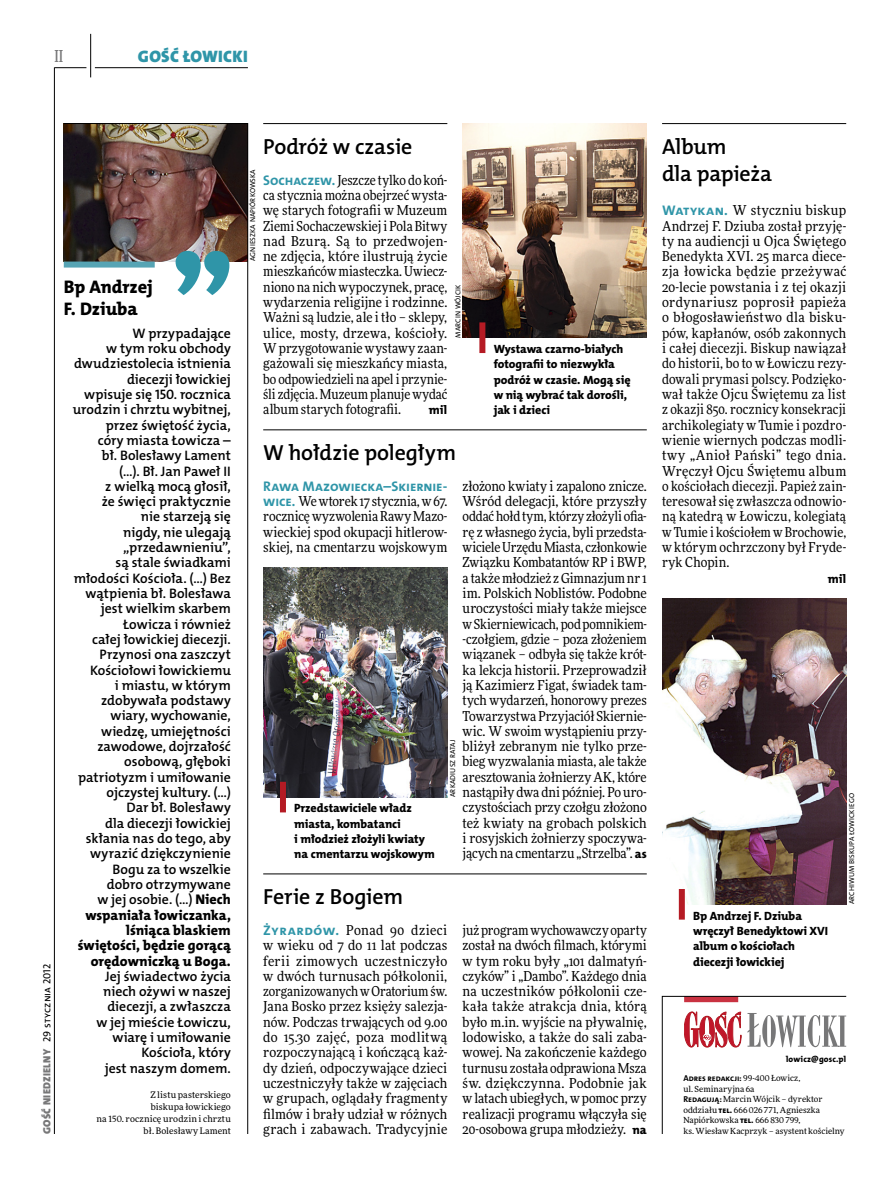
<style>
.page{position:relative;width:893px;height:1191px;background:#fff}
.page>*{position:absolute;margin:0;border:0;box-sizing:border-box;transform-origin:0 0}
.t1{font:21.9px/26.7px "The Mix HP6 Se Bld";letter-spacing:-.01em;color:#000}
.t2{font:18.3px/21.6px "The Mix HP8 Ex Bld";letter-spacing:-.005em;color:#000}
.t3{font:16.65px "The Mix HP9 Blk";letter-spacing:.02em;color:#2f95a8}
.t4{font:500 16.5px "Freeday Narrow";color:#777778;scale:.9 1}
.t5{font:14.1px/15.3px "The Mix HP8 Ex Bld";color:#000;text-align:right}
.t6{font:13.95px "The Mix HP7 Bld";letter-spacing:-.005em;color:#2f95a8}
.t7{font:13.8px/15.3px "The Mix HP6 Se Bld";color:#000;text-align:right}
.t8{font:13.65px/15.3px "Freeday Narrow News";color:#000;text-align:justify}
.t9{font:12.3px "The Mix HP8 Ex Bld";letter-spacing:.015em;color:#000}
.t10{font:12px/15.3px "The Mix HP8 Ex Bld";letter-spacing:-.005em;color:#000}
.t11{font:10.5px "The Mix HP9 Blk";letter-spacing:.025em;color:#777778}
.t12{font:9px/12px "Freeday News";letter-spacing:.015em;color:#000;text-align:right}
.t13{font:8.55px "The Mix HP7 Bld";letter-spacing:-.005em;color:#000}
.t14{font:8.55px "The Mix HP8 Ex Bld";letter-spacing:.015em;color:#000}
.t15{font:8.4px/10.5px "Freeday News";letter-spacing:.005em;color:#000}
.t16{font:7.2px "The Mix HP5 Plain";letter-spacing:.015em;color:#000}
.s1{font-family:"The Mix HP5 Plain";color:#000}
.s2{font-family:"The Mix HP8 Ex Bld";font-size:14.1px}
.s3{font-family:"The Mix HP7 Bld";font-size:13.95px;color:#2f95a8}
.s4{font-family:"The Mix HP8 Ex Bld";font-size:12.3px}
.s5{font-family:"Freeday News";font-size:8.4px}
.s6{font-family:"The Mix HP7 Bld";font-size:8.55px}
.s7{font-family:"The Mix HP8 Ex Bld";font-size:8.55px}
</style>
<div class="page">
<hr style="left:54px;top:67px;width:1px;height:1067px;background:#000">
<hr style="left:90px;top:34px;width:1px;height:43px;background:#000">
<hr style="left:54px;top:67px;width:32px;height:1px;background:#000">
<hr style="left:95px;top:67px;width:153px;height:1px;background:#000">
<svg style="left:64px;top:123px;width:184px;height:1011px"></svg>
<div style="left:64px;top:261px;width:91px;height:6px;background:#56a4b4"></div>
<svg style="left:176px;top:251px;width:53px;height:44px"></svg>
<svg style="left:662px;top:996px;width:185px;height:138px"></svg>
<hr style="left:263px;top:123px;width:184px;height:1px;background:#000">
<hr style="left:263px;top:429px;width:384px;height:1px;background:#000">
<hr style="left:263px;top:873px;width:384px;height:1px;background:#000">
<hr style="left:662px;top:123px;width:184px;height:1px;background:#000">
<img style="left:662px;top:598px;width:184px;height:306px">
<div style="left:679px;top:889px;width:6px;height:30px;background:#b51b24"></div>
<img style="left:463px;top:123px;width:184px;height:215px">
<div style="left:479px;top:322px;width:6px;height:31px;background:#b51b24"></div>
<img style="left:263px;top:567px;width:184px;height:230px">
<div style="left:280px;top:782px;width:6px;height:30px;background:#b51b24"></div>
<p class="t4" style="left:54px;top:46px;width:11px">II</p>
<p class="t3" style="left:138px;top:46px;width:111px">GOŚĆ ŁOWICKI</p>
<p class="t11" style="left:40px;top:1134px;width:172px;rotate:-90deg">GOŚĆ NIEDZIELNY <span class="s1">29 stycznia 2012</span></p>
<h2 class="t2" style="left:64px;top:276px;width:91px">Bp Andrzej<br>F. Dziuba</h2>
<p class="t7" style="left:73px;top:325px;width:160px">W przypadające<br>w tym roku obchody dwudziestolecia istnienia diecezji łowickiej<br>wpisuje się 150. rocznica urodzin i chrztu wybitnej, przez świętość życia,<br>córy miasta Łowicza –<br>bł. Bolesławy Lament<br>(…). Bł. Jan Paweł II<br>z wielką mocą głosił,<br>że święci praktycznie<br>nie starzeją się<br>nigdy, nie ulegają „przedawnieniu”,<br>są stale świadkami młodości Kościoła. (…) Bez wątpienia bł. Bolesława jest wielkim skarbem<br>Łowicza i również<br>całej łowickiej diecezji.<br>Przynosi ona zaszczyt<br>Kościołowi łowickiemu<br>i miastu, w którym zdobywała podstawy wiary, wychowanie, wiedzę, umiejętności zawodowe, dojrzałość osobową, głęboki patriotyzm i umiłowanie ojczystej kultury. (…)<br>Dar bł. Bolesławy<br>dla diecezji łowickiej skłania nas do tego, aby wyrazić dziękczynienie<br>Bogu za to wszelkie dobro otrzymywane<br>w jej osobie. (…) <span class="s2">Niech</span></p>
<p class="t5" style="left:78px;top:907px;width:154px">wspaniała łowiczanka, lśniąca blaskiem świętości, będzie gorącą orędowniczką u Boga.</p>
<p class="t7" style="left:96px;top:968px;width:136px">Jej świadectwo życia niech ożywi w naszej diecezji, a zwłaszcza w jej mieście Łowiczu, wiarę i umiłowanie<br>Kościoła, który<br>jest naszym domem.</p>
<p class="t12" style="left:97px;top:1088px;width:136px">Z listu pasterskiego<br>biskupa łowickiego<br>na 150. rocznicę urodzin i chrztu bł. Bolesławy Lament</p>
<h1 class="t1" style="left:263px;top:133px;width:151px">Podróż w czasie</h1>
<p class="t8" style="left:263px;top:172px;width:186px"><span class="s3">Sochaczew.</span> Jeszcze tylko do koń&shy;ca stycznia można obejrzeć wysta&shy;wę starych fotografii w Muzeum Ziemi Sochaczewskiej i Pola Bitwy nad Bzurą. Są to przedwojen&shy;ne zdjęcia, które ilustrują życie mieszkańców miasteczka. Uwiecz&shy;niono na nich wypoczynek, pracę, wydarzenia religijne i rodzinne.<br>Ważni są ludzie, ale i tło – sklepy, ulice, mosty, drzewa, kościoły.<br>W przygotowanie wystawy zaan&shy;gażowali się mieszkańcy miasta, bo odpowiedzieli na apel i przynie&shy;śli zdjęcia. Muzeum planuje wydać album starych fotografii.</p>
<p class="t16" style="left:248px;top:261px;width:93px;rotate:-90deg">Agnieszka Napiórkowska</p>
<p class="t16" style="left:453px;top:338px;width:55px;rotate:-90deg">Marcin Wójcik</p>
<p class="t10" style="left:494px;top:341px;width:138px">Wystawa czarno-białych fotografii to niezwykła podróż w czasie. Mogą się w nią wybrać tak dorośli, jak i dzieci</p>
<p class="t9" style="left:429px;top:402px;width:20px">mil</p>
<h1 class="t1" style="left:263px;top:439px;width:194px">W hołdzie poległym</h1>
<p class="t6" style="left:263px;top:477px;width:186px">Rawa Mazowiecka–Skiernie-</p>
<p class="t8" style="left:263px;top:493px;width:186px"><span class="s3">wice.</span> We wtorek 17 stycznia, w 67. rocznicę wyzwolenia Rawy Mazo&shy;wieckiej spod okupacji hitlerow&shy;skiej, na cmentarzu wojskowym</p>
<p class="t8" style="left:463px;top:478px;width:186px">złożono kwiaty i zapalono znicze.<br>Wśród delegacji, które przyszły oddać hołd tym, którzy złożyli ofia&shy;rę z własnego życia, byli przedsta&shy;wiciele Urzędu Miasta, członkowie Związku Kombatantów RP i BWP, a także młodzież z Gimnazjum nr 1 im. Polskich Noblistów. Podobne uroczystości miały także miejsce w Skierniewicach, pod pomnikiem--czołgiem, gdzie – poza złożeniem wiązanek – odbyła się także krót&shy;ka lekcja historii. Przeprowadził ją Kazimierz Figat, świadek tam&shy;tych wydarzeń, honorowy prezes Towarzystwa Przyjaciół Skiernie&shy;wic. W swoim wystąpieniu przy&shy;bliżył zebranym nie tylko prze&shy;bieg wyzwalania miasta, ale także aresztowania żołnierzy AK, które nastąpiły dwa dni później. Po uro&shy;czystościach przy czołgu złożono też kwiaty na grobach polskich i rosyjskich żołnierzy spoczywa&shy;jących na cmentarzu „Strzelba”. <span class="s4">as</span></p>
<p class="t16" style="left:448px;top:797px;width:59px;rotate:-90deg">Arkadiusz Rataj</p>
<p class="t10" style="left:294px;top:801px;width:142px">Przedstawiciele władz miasta, kombatanci<br>i młodzież złożyli kwiaty na cmentarzu wojskowym</p>
<h1 class="t1" style="left:263px;top:883px;width:142px">Ferie z Bogiem</h1>
<p class="t8" style="left:263px;top:922px;width:186px"><span class="s3">Żyrardów.</span> Ponad 90 dzieci w wieku od 7 do 11 lat podczas ferii zimowych uczestniczyło w dwóch turnusach półkolonii, zorganizowanych w Oratorium św.<br>Jana Bosko przez księży salezja&shy;nów. Podczas trwających od 9.00 do 15.30 zajęć, poza modlitwą rozpoczynającą i kończącą każ&shy;dy dzień, odpoczywające dzieci uczestniczyły także w zajęciach w grupach, oglądały fragmenty filmów i brały udział w różnych grach i zabawach. Tradycyjnie</p>
<p class="t8" style="left:463px;top:922px;width:186px">już program wychowawczy oparty został na dwóch filmach, którymi w tym roku były „101 dalmatyń&shy;czyków” i „Dambo”. Każdego dnia na uczestników półkolonii cze&shy;kała także atrakcja dnia, którą było m.in. wyjście na pływalnię, lodowisko, a także do sali zaba&shy;wowej. Na zakończenie każdego turnusu została odprawiona Msza św. dziękczynna. Podobnie jak w latach ubiegłych, w pomoc przy realizacji programu włączyła się 20-osobowa grupa młodzieży. <span class="s4">na</span></p>
<h1 class="t1" style="left:662px;top:133px;width:111px">Album<br>dla papieża</h1>
<p class="t8" style="left:662px;top:202px;width:186px"><span class="s3">Watykan.</span> W styczniu biskup Andrzej F. Dziuba został przyję&shy;ty na audiencji u Ojca Świętego Benedykta XVI. 25 marca diece&shy;zja łowicka będzie przeżywać 20-lecie powstania i z tej okazji ordynariusz poprosił papieża o błogosławieństwo dla bisku&shy;pów, kapłanów, osób zakonnych i całej diecezji. Biskup nawiązał do historii, bo to w Łowiczu rezy&shy;dowali prymasi polscy. Podzięko&shy;wał także Ojcu Świętemu za list z okazji 850. rocznicy konsekracji archikolegiaty w Tumie i pozdro&shy;wienie wiernych podczas modli&shy;twy „Anioł Pański” tego dnia.<br>Wręczył Ojcu Świętemu album o kościołach diecezji. Papież zain&shy;teresował się zwłaszcza odnowio&shy;ną katedrą w Łowiczu, kolegiatą w Tumie i kościołem w Brochowie, w którym ochrzczony był Fryde&shy;ryk Chopin.</p>
<p class="t9" style="left:828px;top:570px;width:20px">mil</p>
<p class="t10" style="left:693px;top:908px;width:136px">Bp Andrzej F. Dziuba wręczył Benedyktowi XVI album o kościołach diecezji łowickiej</p>
<p class="t16" style="left:847px;top:904px;width:112px;rotate:-90deg">Archiwum biskupa łowickiego</p>
<p class="t14" style="left:786px;top:1053px;width:62px">lowicz@gosc.pl</p>
<p class="t13" style="left:683px;top:1073px;width:119px">Adres redakcji: <span class="s5">99-400 Łowicz,</span></p>
<p class="t15" style="left:683px;top:1083px;width:163px">ul. Seminaryjna 6a<br><span class="s6">Redagują:</span> Marcin Wójcik – dyrektor oddziału <span class="s7">tel.</span> 666 026 771, Agnieszka<br>Napiórkowska <span class="s7">tel.</span> 666 830 799,<br>ks. Wiesław Kacprzyk – asystent kościelny</p>
</div>
